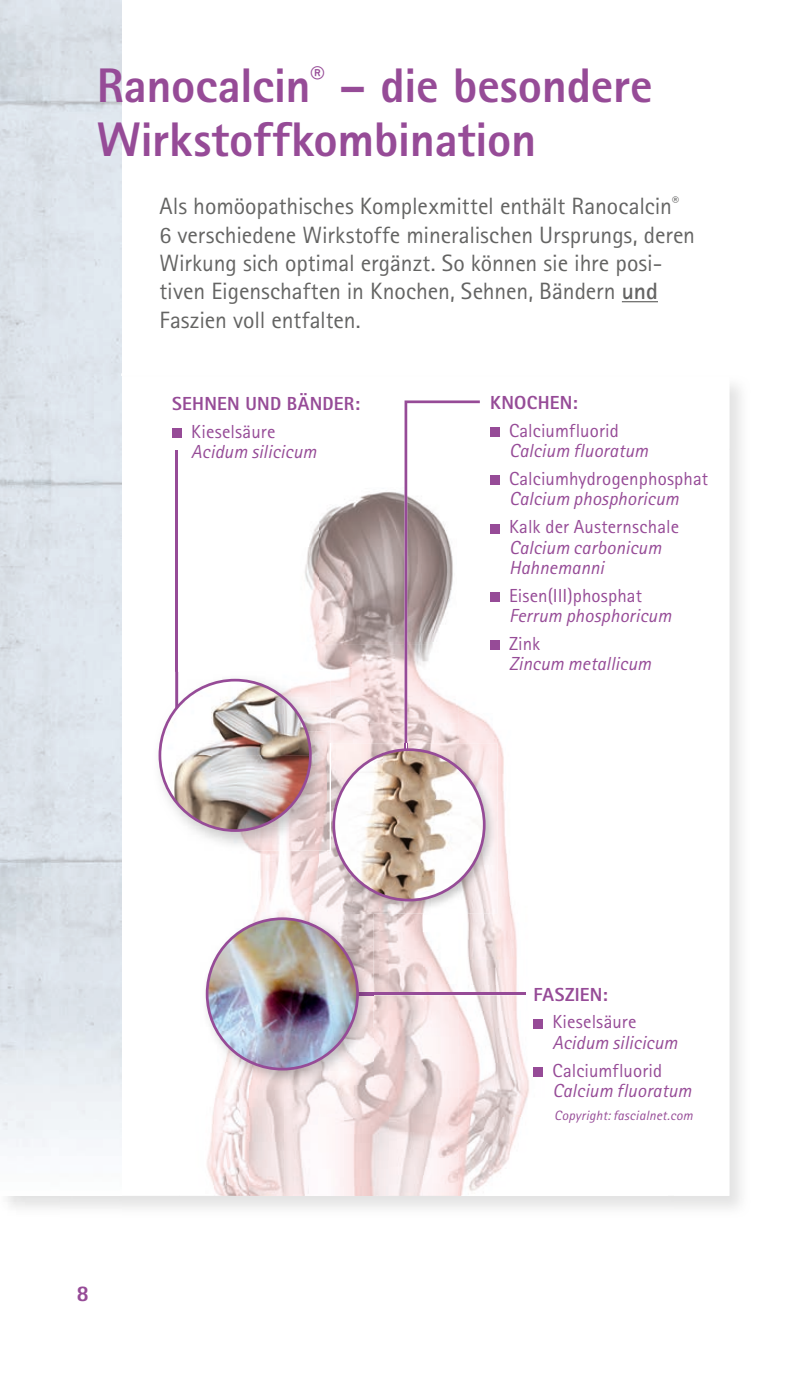
<style>
.page{position:relative;width:804px;height:1378px;background:#fff}
.page>*{position:absolute;margin:0;border:0;box-sizing:border-box;transform-origin:0 0}
.t1{font:800 48.6px/54px "Rotis Sans Serif";letter-spacing:-.005em;color:#964b97}
.t2{font:23.62px/28.3px "Rotis Sans Serif";letter-spacing:-.005em;color:#646463}
.t3{font:800 22.5px "Rotis Sans Serif";color:#964b97}
.t4{font:italic 18.9px/20.2px "Rotis Sans Serif";letter-spacing:.005em;color:#964b97}
.t5{font:18.9px "Rotis Sans Serif";letter-spacing:.005em;color:#964b97}
.t6{font:800 18.9px "Rotis Sans Serif";letter-spacing:.01em;color:#964b97}
.t7{font:italic 13.5px "Rotis Sans Serif";letter-spacing:.015em;color:#964b97}
.s1{font-weight:700}
</style>
<div class="page">
<img style="left:0;top:373px;width:741px;height:76px">
<div style="left:674px;top:449px;width:67px;height:760px;background:#ececeb"></div>
<svg style="left:121px;top:377px;width:608px;height:819px"></svg>
<img style="left:180px;top:487px;width:418px;height:157px">
<img style="left:598px;top:487px;width:69px;height:630px">
<img style="left:180px;top:644px;width:224px;height:79px">
<img style="left:459px;top:644px;width:139px;height:473px">
<img style="left:330px;top:723px;width:74px;height:21px">
<img style="left:180px;top:850px;width:139px;height:109px">
<img style="left:319px;top:850px;width:69px;height:346px">
<img style="left:388px;top:913px;width:71px;height:283px">
<img style="left:180px;top:959px;width:69px;height:237px">
<img style="left:249px;top:1085px;width:70px;height:111px">
<img style="left:458px;top:1117px;width:209px;height:79px">
<hr style="left:357px;top:992px;width:169px;height:3px;background:#964b97">
<svg style="left:404px;top:400px;width:76px;height:344px"></svg>
<hr style="left:175px;top:450px;width:3px;height:274px;background:#964b97">
<img style="left:328px;top:744px;width:169px;height:169px">
<img style="left:404px;top:744px;width:3px;height:4px">
<img style="left:334px;top:749px;width:150px;height:151px;border-radius:75px">
<div style="left:332px;top:748px;width:153px;height:153px;border:3px solid #964b97;border-radius:50%"></div>
<img style="left:200px;top:912px;width:173px;height:173px">
<img style="left:359px;top:992px;width:14px;height:3px">
<img style="left:328px;top:912px;width:45px;height:1px">
<img style="left:207px;top:918px;width:150px;height:151px;border-radius:75px">
<div style="left:206px;top:917px;width:153px;height:153px;border:3px solid #964b97;border-radius:50%"></div>
<img style="left:152px;top:672px;width:28px;height:178px">
<img style="left:180px;top:672px;width:150px;height:59px">
<img style="left:255px;top:731px;width:75px;height:119px">
<img style="left:180px;top:830px;width:75px;height:20px">
<img style="left:175px;top:672px;width:3px;height:37px">
<img style="left:328px;top:744px;width:2px;height:106px">
<svg style="left:160px;top:680px;width:150px;height:150px"></svg>
<img style="left:189px;top:680px;width:46px;height:16px">
<img style="left:160px;top:755px;width:150px;height:75px">
<div style="left:158px;top:679px;width:154px;height:153px;border:3px solid #964b97;border-radius:50%"></div>
<hr style="left:622px;top:301px;width:36px;height:1px;background:#646463">
<div style="left:490px;top:427px;width:9px;height:10px;background:#964b97"></div>
<div style="left:490px;top:475px;width:9px;height:10px;background:#964b97"></div>
<div style="left:490px;top:524px;width:9px;height:9px;background:#964b97"></div>
<div style="left:490px;top:592px;width:9px;height:10px;background:#964b97"></div>
<div style="left:490px;top:640px;width:9px;height:10px;background:#964b97"></div>
<div style="left:533px;top:1019px;width:10px;height:9px;background:#964b97"></div>
<div style="left:533px;top:1067px;width:10px;height:9px;background:#964b97"></div>
<div style="left:172px;top:428px;width:10px;height:10px;background:#964b97"></div>
<h1 class="t1" style="left:97px;top:58px;width:557px">Ranocalcin<sup>®</sup> – die besondere<br>Wirkstoffkombination</h1>
<p class="t2" style="left:159px;top:192px;width:537px">Als homöopathisches Komplexmittel enthält Ranocalcin<sup>® </sup>6 verschiedene Wirkstoffe mineralischen Ursprungs, deren Wirkung sich optimal ergänzt. So können sie ihre posi&shy;tiven Eigenschaften in Knochen, Sehnen, Bändern <span class="s1">und </span>Faszien voll entfalten.</p>
<p class="t6" style="left:172px;top:391px;width:189px">SEHNEN UND BÄNDER:</p>
<p class="t5" style="left:191px;top:420px;width:86px">Kieselsäure</p>
<p class="t4" style="left:191px;top:441px;width:127px">Acidum silicicum</p>
<p class="t6" style="left:490px;top:391px;width:89px">KNOCHEN:</p>
<p class="t5" style="left:509px;top:419px;width:111px">Calciumfluorid</p>
<p class="t4" style="left:509px;top:441px;width:141px">Calcium fluoratum</p>
<p class="t5" style="left:509px;top:467px;width:200px">Calciumhydrogenphosphat</p>
<p class="t4" style="left:509px;top:489px;width:171px">Calcium phosphoricum</p>
<p class="t5" style="left:509px;top:516px;width:171px">Kalk der Austernschale</p>
<p class="t4" style="left:509px;top:537px;width:154px">Calcium carbonicum<br>Hahnemanni</p>
<p class="t5" style="left:509px;top:584px;width:134px">Eisen(III)phosphat</p>
<p class="t4" style="left:509px;top:605px;width:164px">Ferrum phosphoricum</p>
<p class="t5" style="left:509px;top:632px;width:33px">Zink</p>
<p class="t4" style="left:509px;top:654px;width:144px">Zincum metallicum</p>
<p class="t3" style="left:77px;top:1279px;width:14px">8</p>
<p class="t6" style="left:533px;top:982px;width:76px">FASZIEN:</p>
<p class="t5" style="left:552px;top:1011px;width:86px">Kieselsäure</p>
<p class="t4" style="left:552px;top:1032px;width:127px">Acidum silicicum</p>
<p class="t5" style="left:552px;top:1059px;width:111px">Calciumfluorid</p>
<p class="t4" style="left:552px;top:1080px;width:141px">Calcium fluoratum</p>
<p class="t7" style="left:554px;top:1108px;width:140px">Copyright: fascialnet.com</p>
</div>
